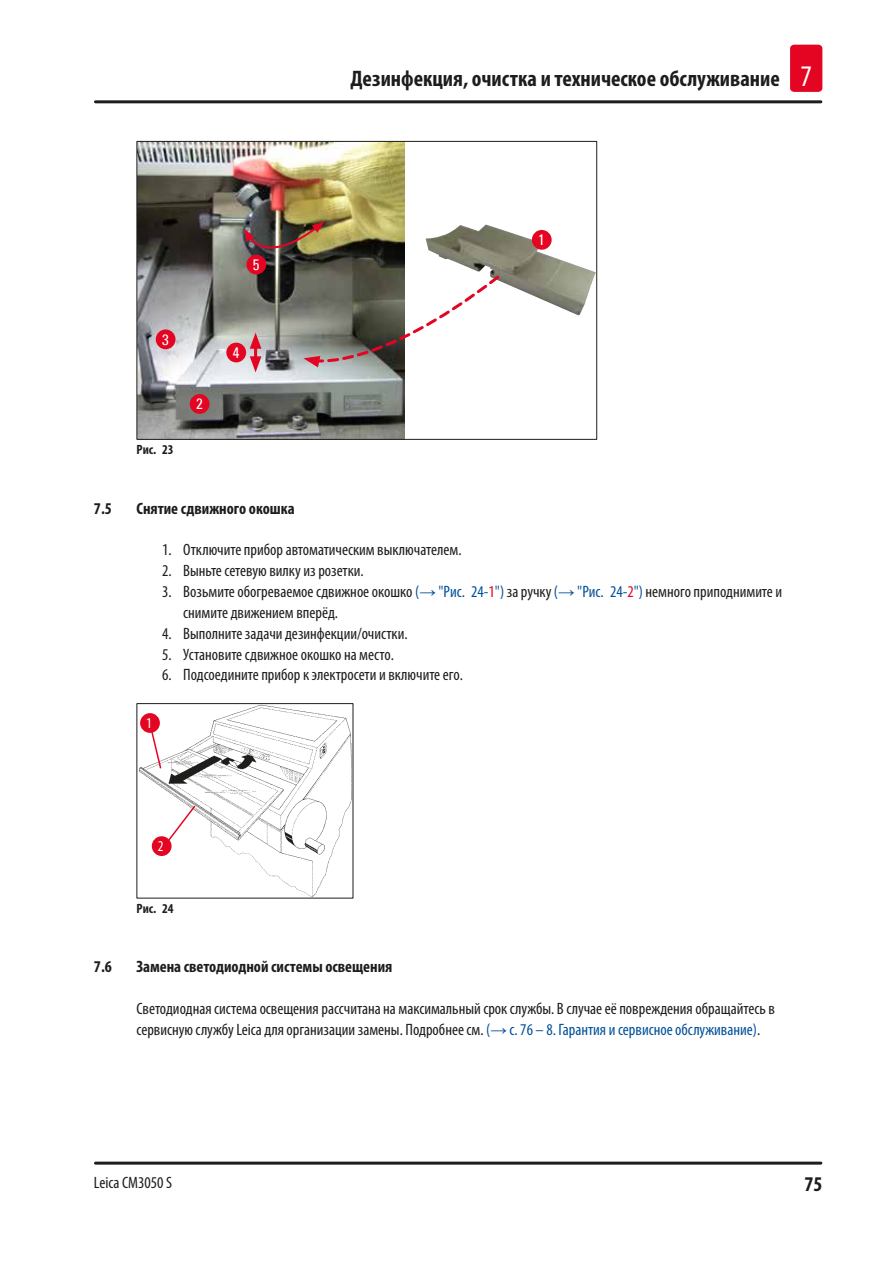
<style>
.page{position:relative;width:893px;height:1263px;background:#fff}
.page>*{position:absolute;margin:0;border:0;box-sizing:border-box;transform-origin:0 0}
.t1{font:700 condensed 22.5px "Myriad Pro";color:#1d1d1b}
.t2{font:700 condensed 21px "Myriad Pro";color:#1d1d1b}
.Description_text{font:condensed 16.5px/20.9px "Myriad Pro";color:#1d1d1b}
.t3{font:700 condensed 16.5px "Myriad Pro";color:#1d1d1b}
.t4{font:condensed 15px "Univers";color:#fff}
.t5{font:condensed 15px "Myriad Pro";color:#fff}
.t6{font:700 condensed 13.5px "Myriad Pro";color:#1d1d1b}
.s1{font-weight:400;font-size:30px;color:#fff}
.s2{color:#005099}
.s3{font-family:"Arial";font-stretch:normal;color:#005099}
.s4{color:#e40522}
</style>
<div class="page">
<hr style="left:95px;top:100px;width:726px;height:3px;background:#1d1d1b">
<hr style="left:95px;top:1161px;width:726px;height:3px;background:#1d1d1b">
<div style="left:790px;top:45px;width:32px;height:47px;background:#e40522;border-radius:4px"></div>
<img style="left:426px;top:225px;width:169px;height:90px">
<img style="left:138px;top:143px;width:267px;height:295px">
<svg style="left:250px;top:333px;width:11px;height:39px"></svg>
<img style="left:244px;top:221px;width:81px;height:31px">
<div style="left:226px;top:343px;width:20px;height:19px;background:#e40522;border-radius:50%"></div>
<div style="left:190px;top:394px;width:20px;height:20px;background:#e40522;border-radius:50%"></div>
<div style="left:532px;top:230px;width:20px;height:20px;background:#e40522;border-radius:50%"></div>
<div style="left:156px;top:329px;width:20px;height:20px;background:#e40522;border-radius:50%"></div>
<div style="left:246px;top:255px;width:20px;height:19px;background:#e40522;border-radius:50%"></div>
<svg style="left:303px;top:273px;width:199px;height:99px"></svg>
<div style="left:136px;top:141px;width:461px;height:299px;border:1px solid #1d1d1b"></div>
<img style="left:139px;top:705px;width:212px;height:191px">
<div style="left:140px;top:713px;width:20px;height:20px;background:#e40522;border-radius:50%"></div>
<div style="left:152px;top:836px;width:20px;height:20px;background:#e40522;border-radius:50%"></div>
<svg style="left:150px;top:729px;width:12px;height:40px"></svg>
<svg style="left:166px;top:804px;width:31px;height:39px"></svg>
<h1 class="t1" style="left:351px;top:65px;width:463px">Дезинфекция, очистка и техническое обслуживание <span class="s1">7</span></h1>
<p class="t4" style="left:162px;top:330px;width:8px">3</p>
<p class="t6" style="left:137px;top:441px;width:39px">Рис. 23</p>
<p class="t4" style="left:196px;top:395px;width:8px">2</p>
<p class="t4" style="left:253px;top:255px;width:8px">5</p>
<p class="t4" style="left:233px;top:343px;width:8px">4</p>
<p class="t4" style="left:538px;top:230px;width:8px">1</p>
<p class="t3" style="left:94px;top:498px;width:19px">7.5</p>
<p class="t3" style="left:136px;top:498px;width:160px">Снятие сдвижного окошка</p>
<p class="Description_text" style="left:162px;top:539px;width:301px">1. Отключите прибор автоматическим выключателем.</p>
<p class="Description_text" style="left:162px;top:560px;width:203px">2. Выньте сетевую вилку из розетки.</p>
<p class="Description_text" style="left:183px;top:581px;width:600px;text-indent:-21px">3. Возьмите обогреваемое сдвижное окошко <span class="s2">(</span><span class="s3">→</span> <span class="s2">"Рис. 24‑</span><span class="s4">1</span><span class="s2">")</span> за ручку <span class="s2">(</span><span class="s3">→</span> <span class="s2">"Рис. 24‑</span><span class="s4">2</span><span class="s2">")</span> немного приподнимите и снимите движением вперёд.</p>
<p class="Description_text" style="left:162px;top:623px;width:247px">4. Выполните задачи дезинфекции/очистки.</p>
<p class="Description_text" style="left:162px;top:643px;width:233px">5. Установите сдвижное окошко на место.</p>
<p class="Description_text" style="left:162px;top:664px;width:302px">6. Подсоедините прибор к электросети и включите его.</p>
<p class="t5" style="left:146px;top:714px;width:7px">1</p>
<p class="t5" style="left:158px;top:837px;width:7px">2</p>
<p class="t6" style="left:137px;top:900px;width:39px">Рис. 24</p>
<p class="t3" style="left:94px;top:956px;width:19px">7.6</p>
<p class="t3" style="left:136px;top:956px;width:257px">Замена светодиодной системы освещения</p>
<p class="Description_text" style="left:136px;top:998px;width:640px">Светодиодная система освещения рассчитана на максимальный срок службы. В случае её повреждения обращайтесь в сервисную службу Leica для организации замены. Подробнее см. <span class="s2">(</span><span class="s3">→</span> <span class="s2">с. 76 – 8. Гарантия и сервисное обслуживание)</span>.</p>
<p class="Description_text" style="left:94px;top:1171px;width:80px">Leica CM3050 S</p>
<p class="t2" style="left:804px;top:1171px;width:19px">75</p>
</div>
